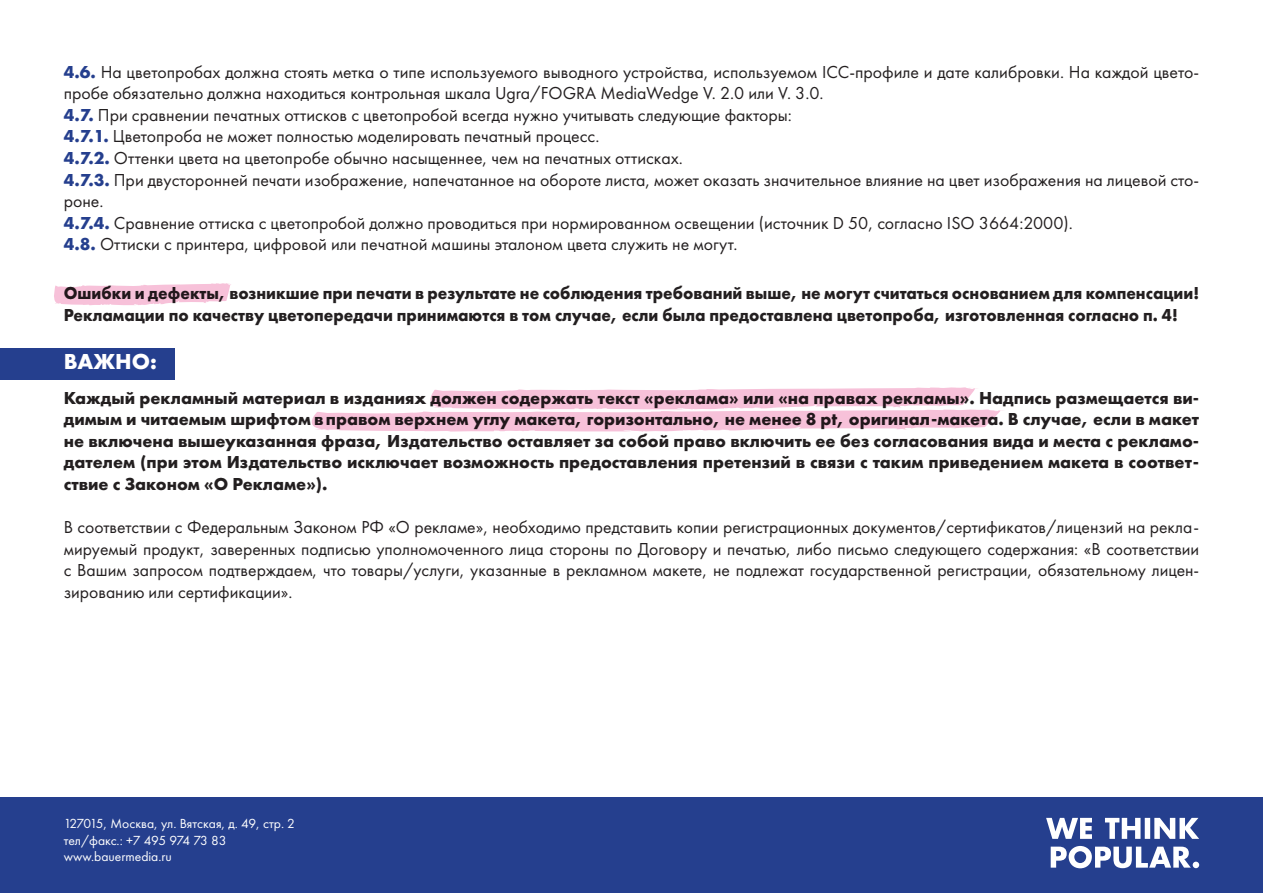
<style>
.page{position:relative;width:1263px;height:893px;background:#fff}
.page>*{position:absolute;margin:0;border:0;box-sizing:border-box;transform-origin:0 0}
.Заголовок{font:700 22.5px "Futura PT";color:#fff}
.t1{font:18px/21.6px "Futura PT";color:#231f20}
.t2{font:700 18px/21.6px "Futura PT";color:#231f20;text-align:justify}
.t3{font:700 18px "Futura PT";color:#231f20;scale:.94 1}
.t4{font:13.65px/16.4px "Futura PT";color:#fff}
.s1{font-weight:700;color:#253f8e}
</style>
<div class="page">
<div style="left:0;top:797px;width:1263px;height:96px;background:#253f8e"></div>
<svg style="left:1046px;top:818px;width:153px;height:50px"></svg>
<div style="left:0;top:348px;width:174px;height:31px;background:#253f8e"></div>
<svg style="left:54px;top:283px;width:177px;height:22px"></svg>
<svg style="left:311px;top:387px;width:692px;height:45px"></svg>
<p class="t1" style="left:64px;top:61px;width:1137px"><span class="s1">4.6.</span> На цветопробах должна стоять метка о типе используемого выводного устройства, используемом ICC-профиле и дате калибровки. На каждой цвето&shy;пробе обязательно должна находиться контрольная шкала Ugra/FOGRA MediaWedge V. 2.0 или V. 3.0.</p>
<p class="t1" style="left:64px;top:104px;width:730px"><span class="s1">4.7.</span> При сравнении печатных оттисков с цветопробой всегда нужно учитывать следующие факторы:</p>
<p class="t1" style="left:64px;top:125px;width:537px"><span class="s1">4.7.1.</span> Цветопроба не может полностью моделировать печатный процесс.</p>
<p class="t1" style="left:64px;top:147px;width:621px"><span class="s1">4.7.2.</span> Оттенки цвета на цветопробе обычно насыщеннее, чем на печатных оттисках.</p>
<p class="t1" style="left:64px;top:169px;width:1137px"><span class="s1">4.7.3.</span> При двусторонней печати изображение, напечатанное на обороте листа, может оказать значительное влияние на цвет изображения на лицевой сто&shy;роне.</p>
<p class="t1" style="left:64px;top:212px;width:1010px"><span class="s1">4.7.4.</span> Сравнение оттиска с цветопробой должно проводиться при нормированном освещении (источник D 50, согласно ISO 3664:2000).</p>
<p class="t1" style="left:64px;top:233px;width:675px"><span class="s1">4.8.</span> Оттиски с принтера, цифровой или печатной машины эталоном цвета служить не могут.</p>
<p class="t3" style="left:64px;top:281px;width:1209px">Ошибки и дефекты, возникшие при печати в результате не соблюдения требований выше, не могут считаться основанием для компенсации!</p>
<p class="t3" style="left:64px;top:303px;width:1186px">Рекламации по качеству цветопередачи принимаются в том случае, если была предоставлена цветопроба, изготовленная согласно п. 4!</p>
<p class="Заголовок" style="left:64px;top:347px;width:95px">ВАЖНО:</p>
<p class="t2" style="left:64px;top:386px;width:1137px">Каждый рекламный материал в изданиях должен содержать текст «реклама» или «на правах рекламы». Надпись размещается ви&shy;димым и читаемым шрифтом вправом верхнем углу макета, горизонтально, не менее 8 pt, оригинал-макета. В случае, если в макет не включена вышеуказанная фраза, Издательство оставляет за собой право включить ее без согласования вида и места с рекламо&shy;дателем (при этом Издательство исключает возможность предоставления претензий в связи с таким приведением макета в соответ&shy;ствие с Законом «О Рекламе»).</p>
<p class="t1" style="left:64px;top:516px;width:1137px;text-align:justify">В соответствии с Федеральным Законом РФ «О рекламе», необходимо представить копии регистрационных документов/сертификатов/лицензий на рекла&shy;мируемый продукт, заверенных подписью уполномоченного лица стороны по Договору и печатью, либо письмо следующего содержания: «В соответствии с Вашим запросом подтверждаем, что товары/услуги, указанные в рекламном макете, не подлежат государственной регистрации, обязательному лицен&shy;зированию или сертификации».</p>
<p class="t4" style="left:64px;top:815px;width:233px">127015, Москва, ул. Вятская, д. 49, стр. 2 тел/факс.: +7 495 974 73 83 www.bauermedia.ru</p>
</div>
